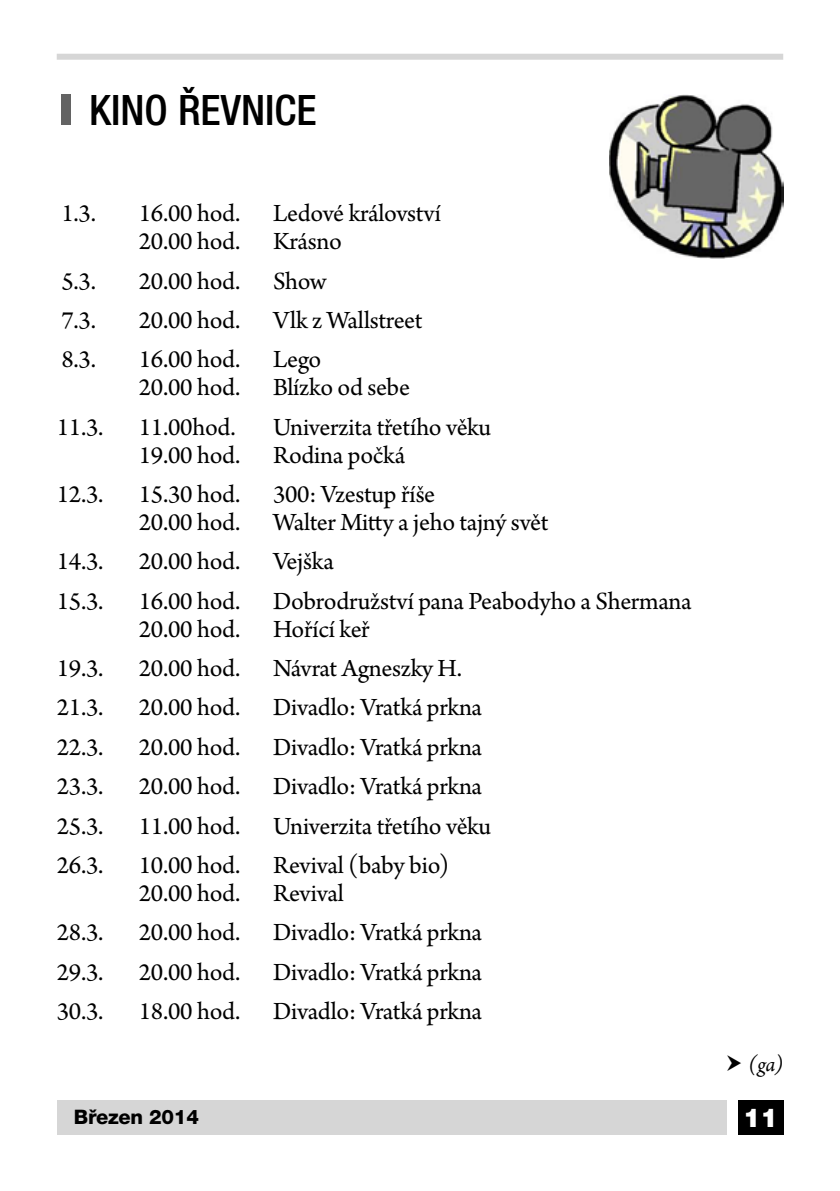
<style>
.page{position:relative;width:840px;height:1191px;background:#fff}
.page>*{position:absolute;margin:0;border:0;box-sizing:border-box;transform-origin:0 0}
.t1{font:500 condensed 42px "Helvetica Neue LT Pro";color:#000}
.t2{font:26px "Arno Pro";letter-spacing:-.01em;color:#000}
.t3{font:900 26px "Helvetica Neue LT Pro";color:#fff}
.t4{font:italic 22px "Arno Pro";color:#000}
.t5{font:800 20px "Helvetica Neue LT Pro";letter-spacing:-.01em;color:#000}
.s1{color:#636363}
</style>
<div class="page">
<div style="left:57px;top:1100px;width:669px;height:34px;background:#d6d6d6"></div>
<div style="left:57px;top:54px;width:725px;height:6px;background:#d6d6d6"></div>
<div style="left:737px;top:1100px;width:45px;height:34px;background:#000"></div>
<img style="left:609px;top:95px;width:173px;height:164px">
<h1 class="t1" style="left:57px;top:85px;width:261px"><span class="s1">I</span> KINO ŘEVNICE</h1>
<p class="t2" style="left:61px;top:199px;width:36px">1.3.</p>
<p class="t2" style="left:139px;top:199px;width:103px">16.00 hod.</p>
<p class="t2" style="left:273px;top:199px;width:169px">Ledové království</p>
<p class="t2" style="left:139px;top:227px;width:103px">20.00 hod.</p>
<p class="t2" style="left:273px;top:227px;width:70px">Krásno</p>
<p class="t2" style="left:61px;top:266px;width:36px">5.3.</p>
<p class="t2" style="left:139px;top:266px;width:103px">20.00 hod.</p>
<p class="t2" style="left:273px;top:266px;width:55px">Show</p>
<p class="t2" style="left:61px;top:305px;width:36px">7.3.</p>
<p class="t2" style="left:139px;top:305px;width:103px">20.00 hod.</p>
<p class="t2" style="left:273px;top:305px;width:151px">Vlk z Wallstreet</p>
<p class="t2" style="left:61px;top:345px;width:36px">8.3.</p>
<p class="t2" style="left:139px;top:345px;width:103px">16.00 hod.</p>
<p class="t2" style="left:273px;top:345px;width:50px">Lego</p>
<p class="t2" style="left:139px;top:373px;width:103px">20.00 hod.</p>
<p class="t2" style="left:273px;top:373px;width:138px">Blízko od sebe</p>
<p class="t2" style="left:57px;top:412px;width:48px">11.3.</p>
<p class="t2" style="left:139px;top:412px;width:98px">11.00hod.</p>
<p class="t2" style="left:273px;top:412px;width:219px">Univerzita třetího věku</p>
<p class="t2" style="left:139px;top:440px;width:103px">19.00 hod.</p>
<p class="t2" style="left:273px;top:440px;width:134px">Rodina počká</p>
<p class="t2" style="left:57px;top:479px;width:48px">12.3.</p>
<p class="t2" style="left:139px;top:479px;width:103px">15.30 hod.</p>
<p class="t2" style="left:273px;top:479px;width:164px">300: Vzestup říše</p>
<p class="t2" style="left:139px;top:507px;width:103px">20.00 hod.</p>
<p class="t2" style="left:273px;top:507px;width:277px">Walter Mitty a jeho tajný svět</p>
<p class="t2" style="left:57px;top:547px;width:48px">14.3.</p>
<p class="t2" style="left:139px;top:547px;width:103px">20.00 hod.</p>
<p class="t2" style="left:273px;top:547px;width:63px">Vejška</p>
<p class="t2" style="left:57px;top:586px;width:48px">15.3.</p>
<p class="t2" style="left:139px;top:586px;width:103px">16.00 hod.</p>
<p class="t2" style="left:273px;top:586px;width:420px">Dobrodružství pana Peabodyho a Shermana</p>
<p class="t2" style="left:139px;top:614px;width:103px">20.00 hod.</p>
<p class="t2" style="left:273px;top:614px;width:98px">Hořící keř</p>
<p class="t2" style="left:57px;top:653px;width:48px">19.3.</p>
<p class="t2" style="left:139px;top:653px;width:103px">20.00 hod.</p>
<p class="t2" style="left:273px;top:653px;width:190px">Návrat Agneszky H.</p>
<p class="t2" style="left:57px;top:693px;width:48px">21.3.</p>
<p class="t2" style="left:139px;top:693px;width:103px">20.00 hod.</p>
<p class="t2" style="left:273px;top:693px;width:210px">Divadlo: Vratká prkna</p>
<p class="t2" style="left:57px;top:732px;width:48px">22.3.</p>
<p class="t2" style="left:139px;top:732px;width:103px">20.00 hod.</p>
<p class="t2" style="left:273px;top:732px;width:210px">Divadlo: Vratká prkna</p>
<p class="t2" style="left:57px;top:771px;width:48px">23.3.</p>
<p class="t2" style="left:139px;top:771px;width:103px">20.00 hod.</p>
<p class="t2" style="left:273px;top:771px;width:210px">Divadlo: Vratká prkna</p>
<p class="t2" style="left:57px;top:811px;width:48px">25.3.</p>
<p class="t2" style="left:139px;top:811px;width:103px">11.00 hod.</p>
<p class="t2" style="left:273px;top:811px;width:219px">Univerzita třetího věku</p>
<p class="t2" style="left:57px;top:850px;width:48px">26.3.</p>
<p class="t2" style="left:139px;top:850px;width:103px">10.00 hod.</p>
<p class="t2" style="left:273px;top:850px;width:178px">Revival (baby bio)</p>
<p class="t2" style="left:139px;top:878px;width:103px">20.00 hod.</p>
<p class="t2" style="left:273px;top:878px;width:72px">Revival</p>
<p class="t2" style="left:57px;top:917px;width:48px">28.3.</p>
<p class="t2" style="left:139px;top:917px;width:103px">20.00 hod.</p>
<p class="t2" style="left:273px;top:917px;width:210px">Divadlo: Vratká prkna</p>
<p class="t2" style="left:57px;top:957px;width:48px">29.3.</p>
<p class="t2" style="left:139px;top:957px;width:103px">20.00 hod.</p>
<p class="t2" style="left:273px;top:957px;width:210px">Divadlo: Vratká prkna</p>
<p class="t2" style="left:57px;top:996px;width:48px">30.3.</p>
<p class="t2" style="left:139px;top:996px;width:103px">18.00 hod.</p>
<p class="t2" style="left:273px;top:996px;width:210px">Divadlo: Vratká prkna</p>
<p class="t4" style="left:748px;top:1051px;width:36px">(ga)</p>
<p class="t5" style="left:74px;top:1105px;width:127px">Březen 2014</p>
<p class="t3" style="left:742px;top:1101px;width:36px">11</p>
</div>
